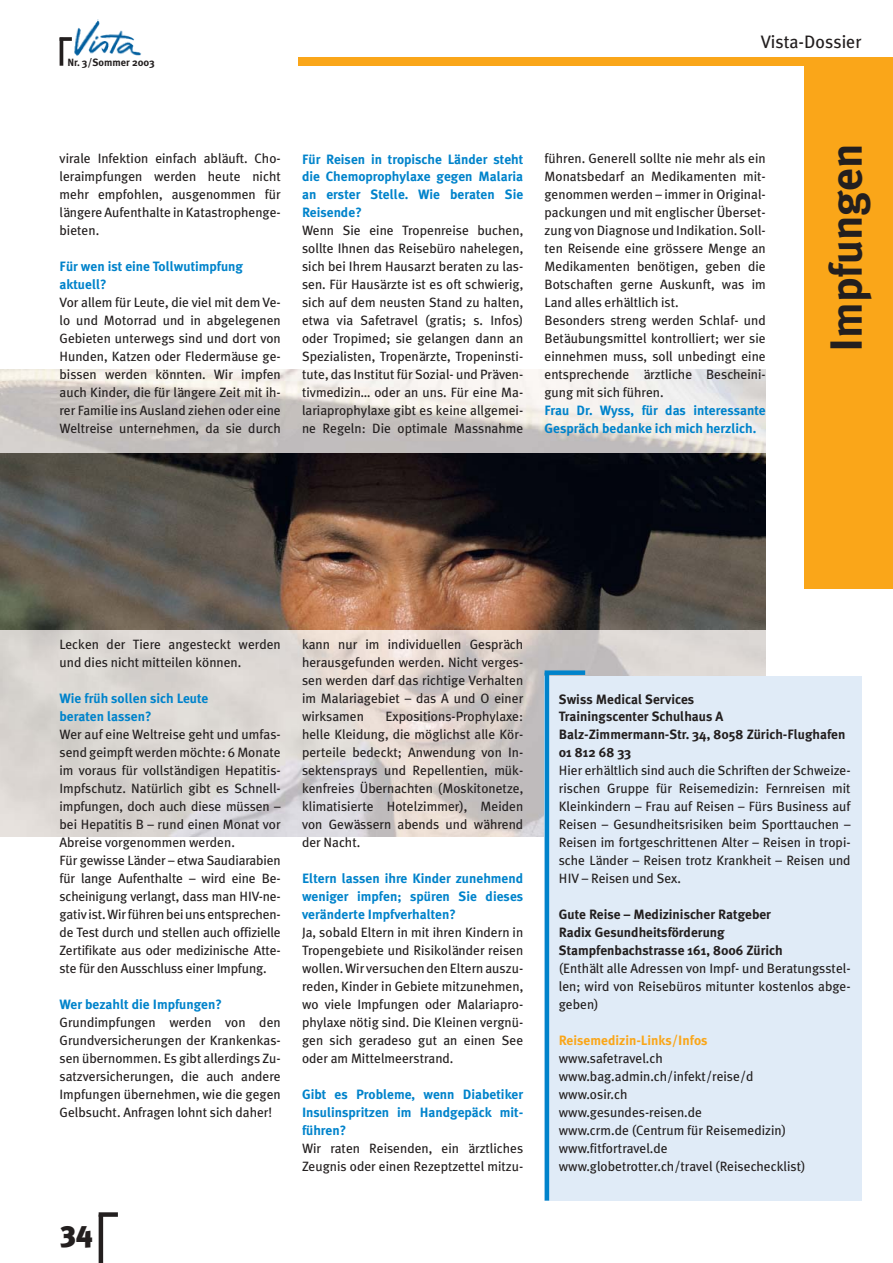
<style>
.page{position:relative;width:893px;height:1263px;background:#fff}
.page>*{position:absolute;margin:0;border:0;box-sizing:border-box;transform-origin:0 0}
.t1{font:700 45px "Meta Plus";color:#231f1f}
.t2{font:900 30px "Meta Plus";color:#231f1f}
.t3{font:18px "Meta Plus";color:#231f1f}
.t4{font:13.5px/18px "Meta Plus";color:#231f1f;text-align:justify}
.t5{font:700 13.5px/18px "Meta Plus";color:#0083cb;text-align:justify}
.t6{font:700 13.5px/18px "Meta Plus";color:#231f1f}
.t7{font:700 13.5px "Meta Plus";color:#faa619}
.t8{font:700 10.5px "Meta Plus";color:#231f1f}
</style>
<div class="page">
<hr style="left:99px;top:1215px;width:4px;height:48px;background:#231f1f">
<div style="left:99px;top:1212px;width:19px;height:5px;background:#231f1f"></div>
<img style="left:0;top:370px;width:765px;height:466px">
<div style="left:298px;top:57px;width:594px;height:9px;background:#faa619"></div>
<div style="left:803px;top:57px;width:89px;height:532px;background:#faa619"></div>
<hr style="left:60px;top:38px;width:3px;height:28px;background:#231f1f">
<svg style="left:60px;top:37px;width:11px;height:4px"></svg>
<img style="left:71px;top:19px;width:71px;height:37px">
<img style="left:0;top:453px;width:765px;height:176px">
<div style="left:544px;top:676px;width:317px;height:525px;background:#e0ebf7"></div>
<div style="left:544px;top:670px;width:41px;height:5px;background:#0083cb"></div>
<div style="left:544px;top:673px;width:5px;height:528px;background:#0083cb"></div>
<p class="t8" style="left:67px;top:58px;width:89px">Nr. 3/Sommer 2003</p>
<h3 class="t3" style="left:760px;top:35px;width:102px">Vista-Dossier</h3>
<p class="t4" style="left:60px;top:151px;width:223px">virale Infektion einfach abläuft. Cho&shy;leraimpfungen werden heute nicht mehr empfohlen, ausgenommen für längere Aufenthalte in Katastrophenge&shy;bieten.</p>
<p class="t5" style="left:60px;top:259px;width:185px">Für wen ist eine Tollwutimpfung aktuell?</p>
<p class="t4" style="left:60px;top:295px;width:223px">Vor allem für Leute, die viel mit dem Ve&shy;lo und Motorrad und in abgelegenen Gebieten unterwegs sind und dort von Hunden, Katzen oder Fledermäuse ge&shy;bissen werden könnten. Wir impfen auch Kinder, die für längere Zeit mit ih&shy;rer Familie ins Ausland ziehen oder eine Weltreise unternehmen, da sie durch</p>
<p class="t5" style="left:302px;top:151px;width:223px">Für Reisen in tropische Länder steht die Chemoprophylaxe gegen Malaria an erster Stelle. Wie beraten Sie Reisende?</p>
<p class="t4" style="left:302px;top:223px;width:223px">Wenn Sie eine Tropenreise buchen, sollte Ihnen das Reisebüro nahelegen, sich bei Ihrem Hausarzt beraten zu las&shy;sen. Für Hausärzte ist es oft schwierig, sich auf dem neusten Stand zu halten, etwa via Safetravel (gratis; s. Infos) oder Tropimed; sie gelangen dann an Spezialisten, Tropenärzte, Tropeninsti&shy;tute, das Institut für Sozial- und Präven&shy;tivmedizin… oder an uns. Für eine Ma&shy;lariaprophylaxe gibt es keine allgemei&shy;ne Regeln: Die optimale Massnahme</p>
<p class="t4" style="left:544px;top:151px;width:223px;text-align:left">führen. Generell sollte nie mehr als ein Monatsbedarf an Medikamenten mit&shy;genommen werden – immer in Original&shy;packungen und mit englischer Überset&shy;zung von Diagnose und Indikation. Soll&shy;ten Reisende eine grössere Menge an Medikamenten benötigen, geben die Botschaften gerne Auskunft, was im Land alles erhältlich ist.<br>Besonders streng werden Schlaf- und Betäubungsmittel kontrolliert; wer sie einnehmen muss, soll unbedingt eine entsprechende ärztliche Bescheini&shy;gung mit sich führen.</p>
<p class="t5" style="left:544px;top:403px;width:223px">Frau Dr. Wyss, für das interessante<br>Gespräch bedanke ich mich herzlich.</p>
<h1 class="t1" style="left:827px;top:352px;width:210px;rotate:-90deg">Impfungen</h1>
<p class="t4" style="left:60px;top:637px;width:223px">Lecken der Tiere angesteckt werden und dies nicht mitteilen können.</p>
<p class="t5" style="left:60px;top:691px;width:150px">Wie früh sollen sich Leute beraten lassen?</p>
<p class="t4" style="left:60px;top:727px;width:223px;text-align:left">Wer auf eine Weltreise geht und umfas&shy;send geimpft werden möchte: 6 Monate im voraus für vollständigen Hepatitis-Impfschutz. Natürlich gibt es Schnell&shy;impfungen, doch auch diese müssen – bei Hepatitis B – rund einen Monat vor Abreise vorgenommen werden.<br>Für gewisse Länder – etwa Saudiarabien für lange Aufenthalte – wird eine Be&shy;scheinigung verlangt, dass man HIV-ne&shy;gativ ist. Wir führen bei uns entsprechen&shy;de Test durch und stellen auch offizielle Zertifikate aus oder medizinische Atte&shy;ste für den Ausschluss einer Impfung.</p>
<p class="t5" style="left:60px;top:997px;width:164px">Wer bezahlt die Impfungen?</p>
<p class="t4" style="left:60px;top:1015px;width:223px">Grundimpfungen werden von den Grundversicherungen der Krankenkas&shy;sen übernommen. Es gibt allerdings Zu&shy;satzversicherungen, die auch andere Impfungen übernehmen, wie die gegen Gelbsucht. Anfragen lohnt sich daher!</p>
<h2 class="t2" style="left:60px;top:1221px;width:34px">34</h2>
<p class="t4" style="left:302px;top:637px;width:223px">kann nur im individuellen Gespräch herausgefunden werden. Nicht verges&shy;sen werden darf das richtige Verhalten im Malariagebiet – das A und O einer wirksamen</p>
<p class="t4" style="left:302px;top:709px;width:223px;text-indent:83px">Expositions-Prophylaxe: helle Kleidung, die möglichst alle Kör&shy;perteile bedeckt; Anwendung von In&shy;sektensprays und Repellentien, mük&shy;kenfreies Übernachten (Moskitonetze, klimatisierte Hotelzimmer), Meiden von Gewässern abends und während der Nacht.</p>
<p class="t5" style="left:302px;top:871px;width:223px">Eltern lassen ihre Kinder zunehmend weniger impfen; spüren Sie dieses veränderte Impfverhalten?</p>
<p class="t4" style="left:302px;top:925px;width:223px">Ja, sobald Eltern in mit ihren Kindern in Tropengebiete und Risikoländer reisen wollen. Wir versuchen den Eltern auszu&shy;reden, Kinder in Gebiete mitzunehmen, wo viele Impfungen oder Malariapro&shy;phylaxe nötig sind. Die Kleinen vergnü&shy;gen sich geradeso gut an einen See oder am Mittelmeerstrand.</p>
<p class="t5" style="left:302px;top:1087px;width:223px">Gibt es Probleme, wenn Diabetiker Insulinspritzen im Handgepäck mit&shy;führen?</p>
<p class="t4" style="left:302px;top:1141px;width:223px">Wir raten Reisenden, ein ärztliches<br>Zeugnis oder einen Rezeptzettel mitzu-</p>
<p class="t6" style="left:559px;top:691px;width:288px">Swiss Medical Services<br>Trainingscenter Schulhaus A<br>Balz-Zimmermann-Str. 34, 8058 Zürich-Flughafen<br>01 812 68 33</p>
<p class="t4" style="left:559px;top:763px;width:293px">Hier erhältlich sind auch die Schriften der Schweize&shy;rischen Gruppe für Reisemedizin: Fernreisen mit Kleinkindern – Frau auf Reisen – Fürs Business auf Reisen – Gesundheitsrisiken beim Sporttauchen – Reisen im fortgeschrittenen Alter – Reisen in tropi&shy;sche Länder – Reisen trotz Krankheit – Reisen und HIV – Reisen und Sex.</p>
<p class="t6" style="left:559px;top:907px;width:225px">Gute Reise – Medizinischer Ratgeber<br>Radix Gesundheitsförderung<br>Stampfenbachstrasse 161, 8006 Zürich</p>
<p class="t4" style="left:559px;top:961px;width:293px">(Enthält alle Adressen von Impf- und Beratungsstel&shy;len; wird von Reisebüros mitunter kostenlos abge&shy;geben)</p>
<p class="t7" style="left:559px;top:1035px;width:150px">Reisemedizin-Links/Infos</p>
<p class="t4" style="left:559px;top:1051px;width:248px;text-align:left">www.safetravel.ch www.bag.admin.ch/infekt/reise/d www.osir.ch<br>www.gesundes-reisen.de<br>www.crm.de (Centrum für Reisemedizin) www.fitfortravel.de www.globetrotter.ch/travel (Reisechecklist)</p>
</div>
